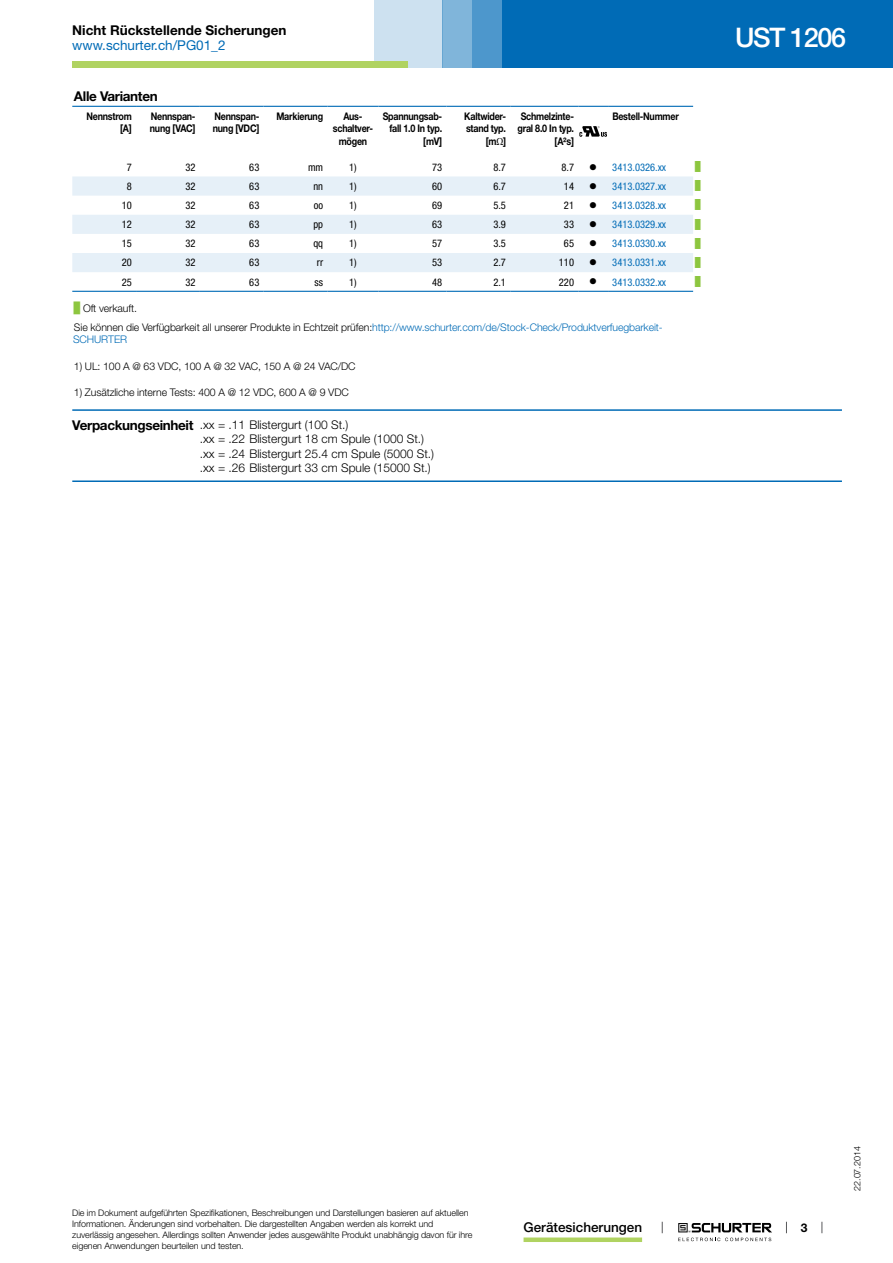
<style>
.page{position:relative;width:893px;height:1263px;background:#fff}
.page>*{position:absolute;margin:0;border:0;box-sizing:border-box;transform-origin:0 0}
.t1{font:500 27px "Helvetica Neue LT";letter-spacing:-.05em;color:#fff}
.t2{font:700 13.5px "Helvetica Neue LT";color:#000}
.t3{font:13.5px "Helvetica Neue LT";color:#006bb6}
.t4{font:500 13.5px "Helvetica Neue LT";color:#000}
.t5{font:700 13.5px "Helvetica Neue LT";letter-spacing:-.025em;color:#000}
.t6{font:300 12px/14.4px "Helvetica Neue LT";color:#000}
.t7{font:700 12px "Helvetica Neue LT";color:#000}
.t8{font:300 10.5px/18.5px "Helvetica Neue LT";letter-spacing:-.01em;color:#000}
.t9{font:700 10.5px/12.6px "Helvetica Neue LT";letter-spacing:-.025em;color:#000;text-align:right;scale:.85 1}
.t10{font:condensed 10.5px "Helvetica Neue LT";color:#000}
.t11{font:condensed 10.5px "Helvetica Neue LT";color:#006bb6}
.t12{font:300 10.5px "Helvetica Neue LT";letter-spacing:-.01em;color:#006bb6}
.t13{font:300 9px/10.8px "Helvetica Neue LT";letter-spacing:-.01em;color:#000}
.t14{font:9px "Arial Unicode MS";color:#8dc63f}
.s1{font-family:"Arial Unicode MS";font-weight:400}
.s2{color:#000}
.s3{font-family:"Arial Unicode MS";font-weight:400;color:#8dc63f}
.s4{color:#006bb6}
.s5{font-weight:700;font-size:13.5px}
</style>
<div class="page">
<svg style="left:678px;top:1223px;width:94px;height:18px"></svg>
<div style="left:502px;top:0;width:391px;height:68px;background:#006bb6"></div>
<div style="left:442px;top:0;width:30px;height:68px;background:#80b5da"></div>
<div style="left:472px;top:0;width:30px;height:68px;background:#4d97cc"></div>
<div style="left:374px;top:0;width:68px;height:68px;background:#cde1f0"></div>
<div style="left:72px;top:62px;width:336px;height:6px;background:#b0d361"></div>
<div style="left:524px;top:1237px;width:118px;height:5px;background:#b0d361"></div>
<svg style="left:72px;top:290px;width:621px;height:1px"></svg>
<svg style="left:72px;top:176px;width:621px;height:96px;fill:#e6f0f8"></svg>
<hr style="left:72px;top:291px;width:64px;height:1px;background:#006bb6">
<hr style="left:136px;top:291px;width:64px;height:1px;background:#006bb6">
<hr style="left:200px;top:291px;width:64px;height:1px;background:#006bb6">
<hr style="left:264px;top:291px;width:63px;height:1px;background:#006bb6">
<hr style="left:327px;top:291px;width:51px;height:1px;background:#006bb6">
<hr style="left:378px;top:291px;width:68px;height:1px;background:#006bb6">
<hr style="left:446px;top:291px;width:64px;height:1px;background:#006bb6">
<hr style="left:510px;top:291px;width:68px;height:1px;background:#006bb6">
<hr style="left:578px;top:291px;width:30px;height:1px;background:#006bb6">
<hr style="left:608px;top:291px;width:85px;height:1px;background:#006bb6">
<svg style="left:72px;top:106px;width:621px;height:31px"></svg>
<hr style="left:72px;top:409px;width:770px;height:2px;background:#006bb6">
<hr style="left:72px;top:480px;width:770px;height:2px;background:#006bb6">
<h2 class="t2" style="left:72px;top:22px;width:216px">Nicht Rückstellende Sicherungen</h2>
<h2 class="t3" style="left:72px;top:37px;width:155px">www.schurter.ch/PG01_2</h2>
<h2 class="t5" style="left:74px;top:88px;width:85px">Alle Varianten</h2>
<p class="t9" style="left:86px;top:109px;width:55px">Nennstrom [A]</p>
<p class="t9" style="left:150px;top:109px;width:55px;text-align:left">Nennspan&shy;nung [VAC]</p>
<p class="t9" style="left:213px;top:109px;width:56px;text-align:left">Nennspan&shy;nung [VDC]</p>
<p class="t9" style="left:276px;top:109px;width:56px">Markierung</p>
<p class="t9" style="left:333px;top:109px;width:49px;text-align:center">Aus&shy;schaltver&shy;mögen</p>
<p class="t9" style="left:383px;top:109px;width:72px">Spannungsab&shy;fall 1.0 In typ. [mV]</p>
<p class="t9" style="left:464px;top:109px;width:51px">Kaltwider&shy;stand typ. [m<span class="s1">Ω</span>]</p>
<p class="t9" style="left:518px;top:109px;width:68px">Schmelzinte&shy;gral 8.0 In typ. [A²s]</p>
<p class="t9" style="left:612px;top:109px;width:80px">Bestell-Nummer</p>
<p class="t10" style="left:127px;top:161px;width:7px">7</p>
<p class="t10" style="left:186px;top:161px;width:12px">32</p>
<p class="t10" style="left:249px;top:161px;width:12px">63</p>
<p class="t10" style="left:308px;top:161px;width:17px">mm</p>
<p class="t10" style="left:349px;top:161px;width:9px">1)</p>
<p class="t10" style="left:432px;top:161px;width:12px">73</p>
<p class="t10" style="left:493px;top:161px;width:14px">8.7</p>
<p class="t10" style="left:561px;top:161px;width:14px">8.7</p>
<p class="t11" style="left:589px;top:161px;width:78px"><span class="s2">●</span> 3413.0326.xx</p>
<p class="t14" style="left:695px;top:160px;width:7px">█</p>
<p class="t10" style="left:127px;top:180px;width:7px">8</p>
<p class="t10" style="left:186px;top:180px;width:12px">32</p>
<p class="t10" style="left:249px;top:180px;width:12px">63</p>
<p class="t10" style="left:313px;top:180px;width:11px">nn</p>
<p class="t10" style="left:349px;top:180px;width:9px">1)</p>
<p class="t10" style="left:432px;top:180px;width:12px">60</p>
<p class="t10" style="left:493px;top:180px;width:14px">6.7</p>
<p class="t10" style="left:564px;top:180px;width:12px">14</p>
<p class="t11" style="left:589px;top:180px;width:78px"><span class="s2">●</span> 3413.0327.xx</p>
<p class="t14" style="left:695px;top:180px;width:7px">█</p>
<p class="t10" style="left:122px;top:199px;width:12px">10</p>
<p class="t10" style="left:186px;top:199px;width:12px">32</p>
<p class="t10" style="left:249px;top:199px;width:12px">63</p>
<p class="t10" style="left:314px;top:199px;width:11px">oo</p>
<p class="t10" style="left:349px;top:199px;width:9px">1)</p>
<p class="t10" style="left:432px;top:199px;width:12px">69</p>
<p class="t10" style="left:493px;top:199px;width:14px">5.5</p>
<p class="t10" style="left:564px;top:199px;width:12px">21</p>
<p class="t11" style="left:589px;top:199px;width:78px"><span class="s2">●</span> 3413.0328.xx</p>
<p class="t14" style="left:695px;top:199px;width:7px">█</p>
<p class="t10" style="left:122px;top:218px;width:12px">12</p>
<p class="t10" style="left:186px;top:218px;width:12px">32</p>
<p class="t10" style="left:249px;top:218px;width:12px">63</p>
<p class="t10" style="left:313px;top:218px;width:11px">pp</p>
<p class="t10" style="left:349px;top:218px;width:9px">1)</p>
<p class="t10" style="left:432px;top:218px;width:12px">63</p>
<p class="t10" style="left:493px;top:218px;width:14px">3.9</p>
<p class="t10" style="left:564px;top:218px;width:12px">33</p>
<p class="t11" style="left:589px;top:218px;width:78px"><span class="s2">●</span> 3413.0329.xx</p>
<p class="t14" style="left:695px;top:218px;width:7px">█</p>
<p class="t10" style="left:122px;top:237px;width:12px">15</p>
<p class="t10" style="left:186px;top:237px;width:12px">32</p>
<p class="t10" style="left:249px;top:237px;width:12px">63</p>
<p class="t10" style="left:313px;top:237px;width:11px">qq</p>
<p class="t10" style="left:349px;top:237px;width:9px">1)</p>
<p class="t10" style="left:432px;top:237px;width:12px">57</p>
<p class="t10" style="left:493px;top:237px;width:14px">3.5</p>
<p class="t10" style="left:564px;top:237px;width:12px">65</p>
<p class="t11" style="left:589px;top:237px;width:78px"><span class="s2">●</span> 3413.0330.xx</p>
<p class="t14" style="left:695px;top:237px;width:7px">█</p>
<p class="t10" style="left:122px;top:257px;width:12px">20</p>
<p class="t10" style="left:186px;top:257px;width:12px">32</p>
<p class="t10" style="left:249px;top:257px;width:12px">63</p>
<p class="t10" style="left:317px;top:257px;width:8px">rr</p>
<p class="t10" style="left:349px;top:257px;width:9px">1)</p>
<p class="t10" style="left:432px;top:257px;width:12px">53</p>
<p class="t10" style="left:493px;top:257px;width:14px">2.7</p>
<p class="t10" style="left:559px;top:257px;width:17px">110</p>
<p class="t11" style="left:589px;top:257px;width:78px"><span class="s2">●</span> 3413.0331.xx</p>
<p class="t14" style="left:695px;top:256px;width:7px">█</p>
<p class="t10" style="left:122px;top:276px;width:12px">25</p>
<p class="t10" style="left:186px;top:276px;width:12px">32</p>
<p class="t10" style="left:249px;top:276px;width:12px">63</p>
<p class="t10" style="left:315px;top:276px;width:10px">ss</p>
<p class="t10" style="left:349px;top:276px;width:9px">1)</p>
<p class="t10" style="left:432px;top:276px;width:12px">48</p>
<p class="t10" style="left:493px;top:276px;width:14px">2.1</p>
<p class="t10" style="left:559px;top:276px;width:17px">220</p>
<p class="t11" style="left:589px;top:276px;width:78px"><span class="s2">●</span> 3413.0332.xx</p>
<p class="t14" style="left:695px;top:275px;width:7px">█</p>
<p class="t8" style="left:74px;top:299px;width:590px"><span class="s3">█</span> Oft verkauft.<br>Sie können die Verfügbarkeit all unserer Produkte in Echtzeit prüfen:<span class="s4">http://www.schurter.com/de/Stock-Check/Produktverfuegbarkeit-</span></p>
<p class="t12" style="left:73px;top:333px;width:55px">SCHURTER</p>
<p class="t8" style="left:74px;top:356px;width:283px">1) UL: 100 A @ 63 VDC, 100 A @ 32 VAC, 150 A @ 24 VAC/DC</p>
<p class="t8" style="left:74px;top:382px;width:276px">1) Zusätzliche interne Tests: 400 A @ 12 VDC, 600 A @ 9 VDC</p>
<h3 class="t6" style="left:200px;top:417px;width:236px;text-indent:-128px"><span class="s5">Verpackungseinheit</span> .xx = .11 Blistergurt (100 St.)<br>.xx = .22 Blistergurt 18 cm Spule (1000 St.) .xx = .24 Blistergurt 25.4 cm Spule (5000 St.) .xx = .26 Blistergurt 33 cm Spule (15000 St.)</h3>
<h1 class="t1" style="left:735px;top:21px;width:113px">UST 1206</h1>
<p class="t13" style="left:72px;top:1207px;width:402px">Die im Dokument aufgeführten Spezifikationen, Beschreibungen und Darstellungen basieren auf aktuellen Informationen. Änderungen sind vorbehalten. Die dargestellten Angaben werden als korrekt und zuverlässig angesehen. Allerdings sollten Anwender jedes ausgewählte Produkt unabhängig davon für ihre eigenen Anwendungen beurteilen und testen.</p>
<h2 class="t4" style="left:524px;top:1219px;width:120px">Gerätesicherungen</h2>
<h3 class="t7" style="left:801px;top:1220px;width:8px">3</h3>
<p class="t13" style="left:852px;top:1191px;width:46px;rotate:-90deg">22.07.2014</p>
</div>
